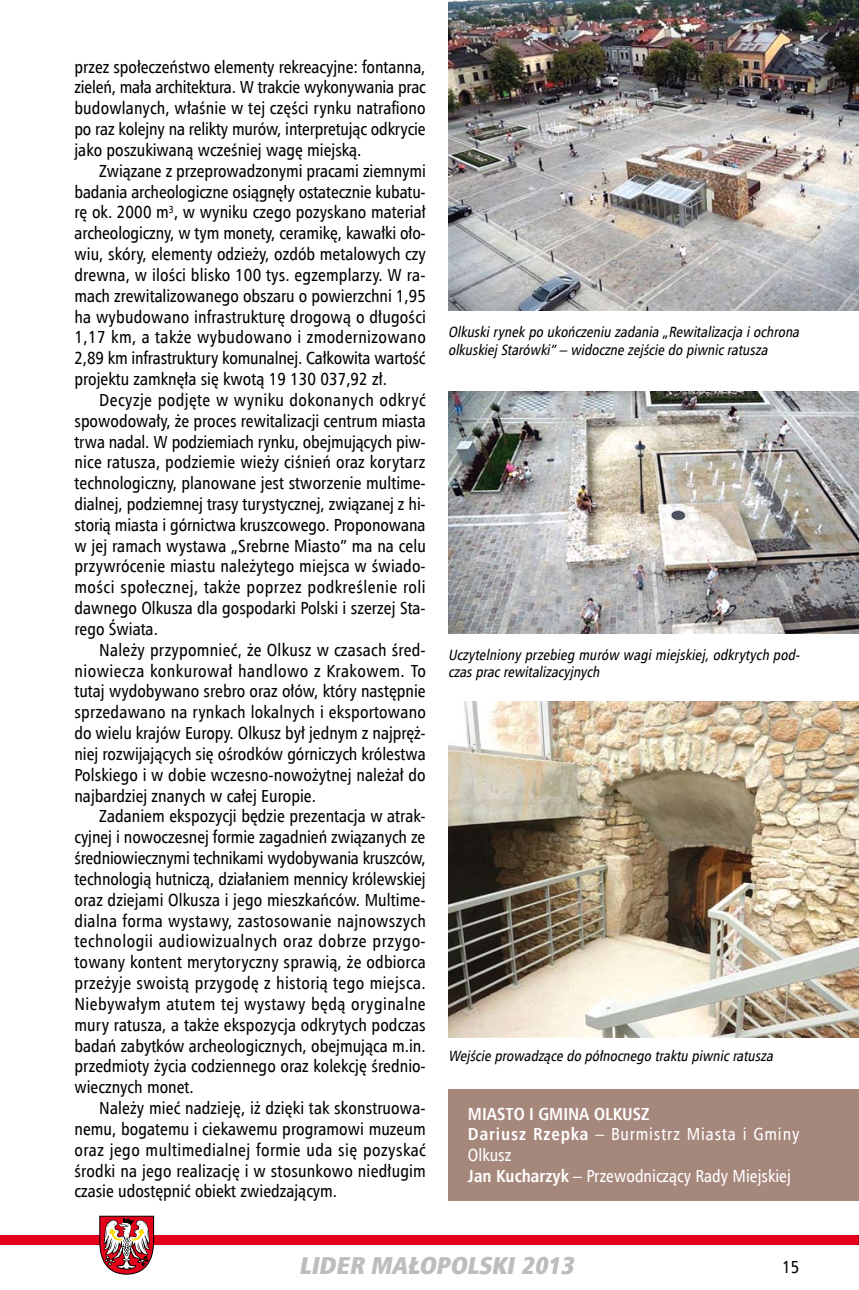
<style>
.page{position:relative;width:859px;height:1290px;background:#fff}
.page>*{position:absolute;margin:0;border:0;box-sizing:border-box;transform-origin:0 0}
.t1{font:italic 24.5px "Humnst 777 X Blk Cn EU";color:#bcbdbe}
.t2{font:17.5px/20.8px "Humnst 777 Cn EU";color:#000;text-align:justify}
.t3{font:17.5px/20.8px "Humnst 777 Cn EU";color:#fff}
.t4{font:italic 14.88px/17.5px "Humnst 777 Cn EU";color:#000}
.s1{font-weight:700}
</style>
<div class="page">
<div style="left:0;top:1235px;width:858px;height:10px;background:#e2001a"></div>
<svg style="left:99px;top:1215px;width:55px;height:60px"></svg>
<div style="left:448px;top:1089px;width:410px;height:111px;background:#a6877c"></div>
<img style="left:448px;top:0;width:410px;height:310px">
<img style="left:448px;top:392px;width:410px;height:241px">
<img style="left:448px;top:702px;width:410px;height:336px">
<p class="t2" style="left:74px;top:56px;width:352px">przez społeczeństwo elementy rekreacyjne: fontanna, zieleń, mała architektura. W trakcie wykonywania prac budowlanych, właśnie w tej części rynku natrafiono po raz kolejny na relikty murów, interpretując odkrycie jako poszukiwaną wcześniej wagę miejską.</p>
<p class="t2" style="left:74px;top:160px;width:353px;text-indent:25px">Związane z przeprowadzonymi pracami ziemnymi badania archeologiczne osiągnęły ostatecznie kubatu&shy;rę ok. 2000 m<sup>3</sup>, w wyniku czego pozyskano materiał archeologiczny, w tym monety, ceramikę, kawałki oło&shy;wiu, skóry, elementy odzieży, ozdób metalowych czy drewna, w ilości blisko 100 tys. egzemplarzy. W ra&shy;mach zrewitalizowanego obszaru o powierzchni 1,95 ha wybudowano infrastrukturę drogową o długości 1,17 km, a także wybudowano i zmodernizowano 2,89 km infrastruktury komunalnej. Całkowita wartość projektu zamknęła się kwotą 19 130 037,92 zł.</p>
<p class="t2" style="left:74px;top:389px;width:353px;text-indent:25px">Decyzje podjęte w wyniku dokonanych odkryć spowodowały, że proces rewitalizacji centrum miasta trwa nadal. W podziemiach rynku, obejmujących piw&shy;nice ratusza, podziemie wieży ciśnień oraz korytarz technologiczny, planowane jest stworzenie multime&shy;dialnej, podziemnej trasy turystycznej, związanej z hi&shy;storią miasta i górnictwa kruszcowego. Proponowana w jej ramach wystawa „Srebrne Miasto” ma na celu przywrócenie miastu należytego miejsca w świado&shy;mości społecznej, także poprzez podkreślenie roli dawnego Olkusza dla gospodarki Polski i szerzej Sta&shy;rego Świata.</p>
<p class="t2" style="left:74px;top:639px;width:353px;text-indent:25px">Należy przypomnieć, że Olkusz w czasach śred&shy;niowiecza konkurował handlowo z Krakowem. To tutaj wydobywano srebro oraz ołów, który następnie sprzedawano na rynkach lokalnych i eksportowano do wielu krajów Europy. Olkusz był jednym z najpręż&shy;niej rozwijających się ośrodków górniczych królestwa Polskiego i w dobie wczesno-nowożytnej należał do najbardziej znanych w całej Europie.</p>
<p class="t2" style="left:74px;top:806px;width:353px;text-indent:25px">Zadaniem ekspozycji będzie prezentacja w atrak&shy;cyjnej i nowoczesnej formie zagadnień związanych ze średniowiecznymi technikami wydobywania kruszców, technologią hutniczą, działaniem mennicy królewskiej oraz dziejami Olkusza i jego mieszkańców. Multime&shy;dialna forma wystawy, zastosowanie najnowszych technologii audiowizualnych oraz dobrze przygo&shy;towany kontent merytoryczny sprawią, że odbiorca przeżyje swoistą przygodę z historią tego miejsca.<br>Niebywałym atutem tej wystawy będą oryginalne mury ratusza, a także ekspozycja odkrytych podczas badań zabytków archeologicznych, obejmująca m.in. przedmioty życia codziennego oraz kolekcję średnio&shy;wiecznych monet.</p>
<p class="t2" style="left:74px;top:1097px;width:353px;text-indent:25px">Należy mieć nadzieję, iż dzięki tak skonstruowa&shy;nemu, bogatemu i ciekawemu programowi muzeum oraz jego multimedialnej formie uda się pozyskać środki na jego realizację i w stosunkowo niedługim czasie udostępnić obiekt zwiedzającym.</p>
<p class="t4" style="left:448px;top:323px;width:355px">Olkuskirynek po ukończeniu zadania „Rewitalizacja iochrona olkuskiej Starówki”– widoczne zejście do piwnicratusza</p>
<p class="t4" style="left:448px;top:646px;width:356px">Uczytelniony przebieg murów wagimiejskiej,odkrytych pod&shy;czaspracrewitalizacyj nych</p>
<p class="t4" style="left:448px;top:1047px;width:329px">Wejście prowadzące do północnego traktu piwnicratusza</p>
<p class="t3" style="left:468px;top:1103px;width:333px"><span class="s1">MIASTO I GMINA OLKUSZ<br>Dariusz Rzepka</span> – Burmistrz Miasta i Gminy<br>Olkusz<br><span class="s1">Jan Kucharzyk</span> – Przewodniczący Rady Miejskiej</p>
<h1 class="t1" style="left:298px;top:1249px;width:282px">LIDER MAŁOPOLSKI2013</h1>
<p class="t2" style="left:781px;top:1256px;width:19px">15</p>
</div>
